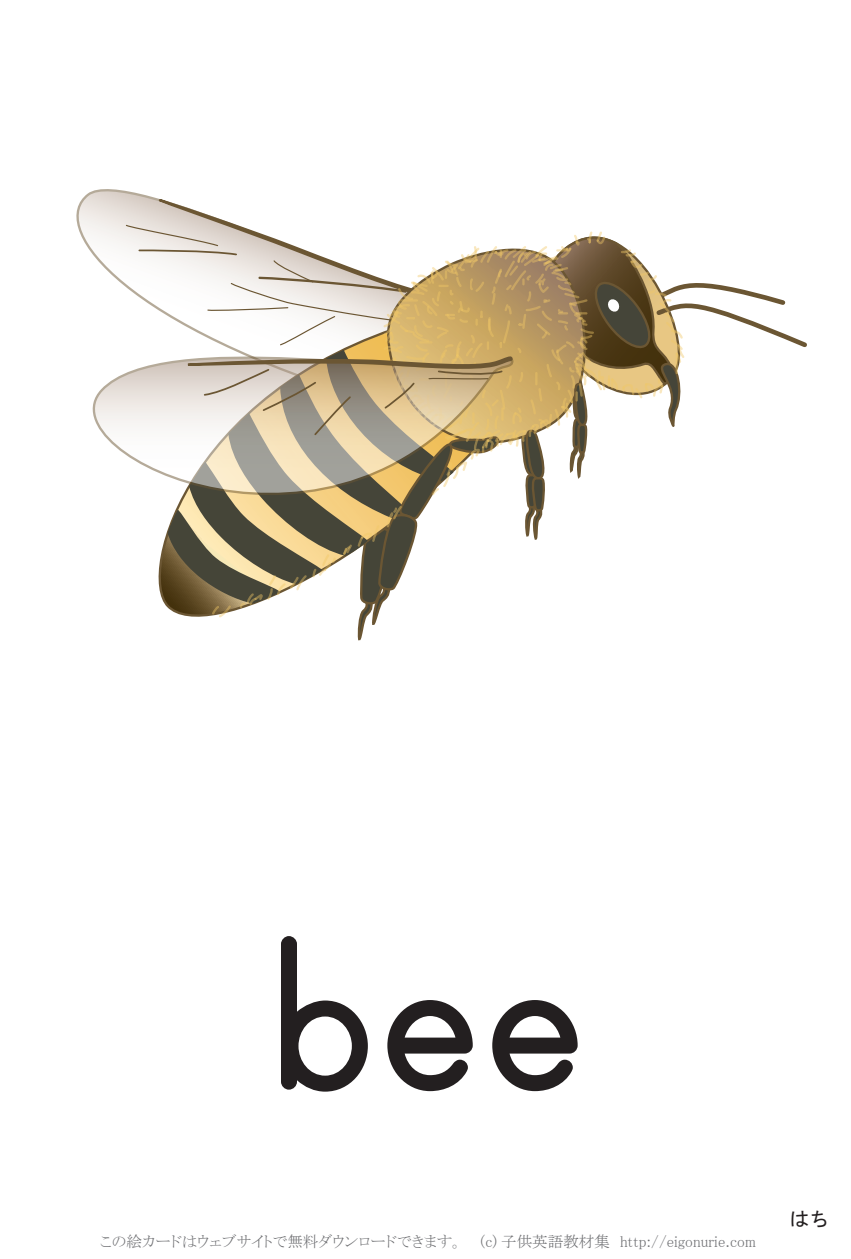
<style>
.page{position:relative;width:851px;height:1259px;background:#fff}
.page>*{position:absolute;margin:0;border:0;box-sizing:border-box;transform-origin:0 0}
.t1{font:253.8px "Print Bold OT";color:#231f20}
.t2{font:19.8px "MS Gothic";color:#231f20}
.t3{font:15.6px "MS P Mincho";color:#6c6d70}
</style>
<div class="page">
<svg style="left:76px;top:189px;width:76px;height:97px"></svg>
<svg style="left:93px;top:373px;width:32px;height:81px"></svg>
<svg style="left:125px;top:197px;width:682px;height:444px"></svg>
<h1 class="t1" style="left:263px;top:897px;width:324px">bee</h1>
<p class="t3" style="left:100px;top:1233px;width:657px">この絵カードはウェブサイトで無料ダウンロードできます。　(c) 子供英語教材集　http://eigonurie.com</p>
<p class="t2" style="left:789px;top:1209px;width:41px">はち</p>
</div>
